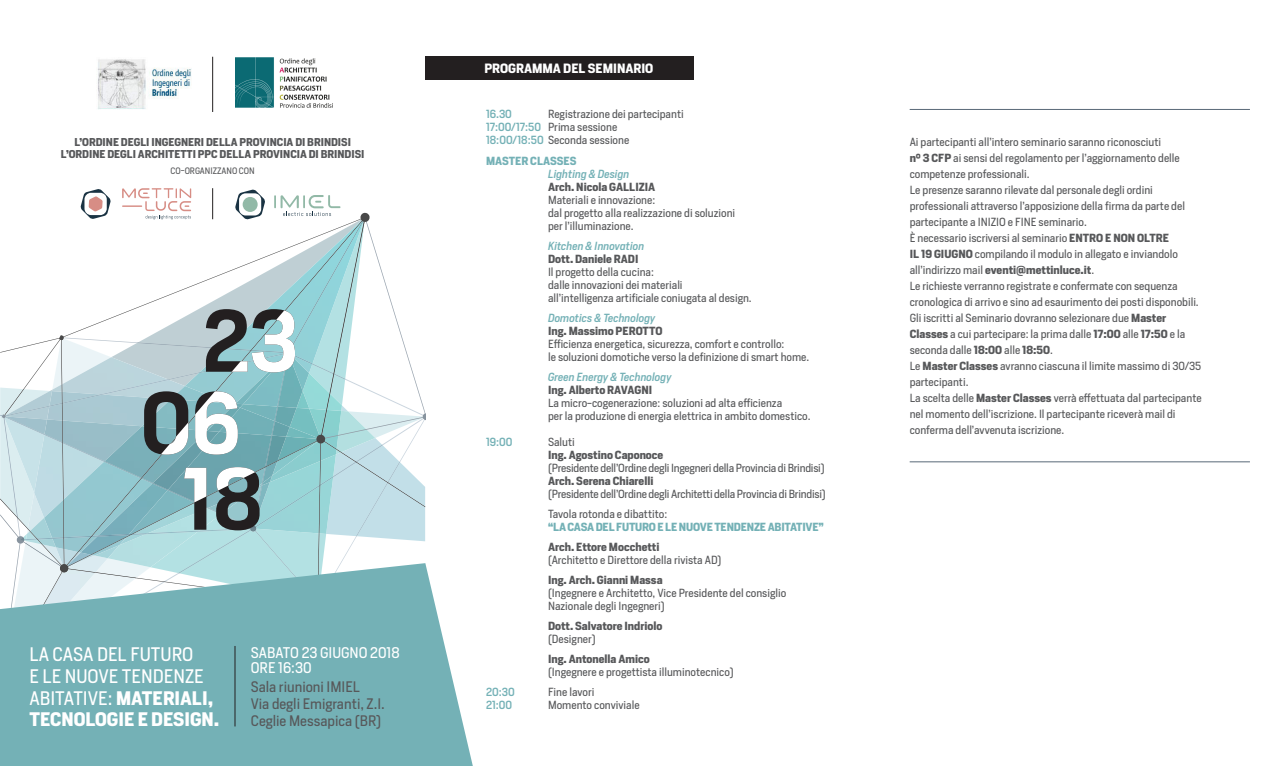
<style>
.page{position:relative;width:1276px;height:766px;background:#fff}
.page>*{position:absolute;margin:0;border:0;box-sizing:border-box;transform-origin:0 0}
.t1{font:18.3px/21.9px "Heron Sans";color:#fff}
.t2{font:700 18.3px "Heron Sans";color:#fff}
.t3{font:14.4px "Heron Sans";color:#fff}
.t4{font:14.2px "Heron Sans";color:#57585a}
.t5{font:700 12.6px "Heron Sans";color:#fff}
.t6{font:11px/16px "Heron Sans";color:#57585a}
.t7{font:700 11px "Heron Sans";color:#57585a}
.t8{font:11px "Heron Sans";letter-spacing:-.02em;color:#57585a}
.t9{font:italic 500 11px "Heron Sans";color:#74b1b6}
.t10{font:700 11px "Heron Sans";letter-spacing:-.02em;color:#74b1b6}
.t11{font:500 11px "Heron Sans";color:#74b1b6}
.t12{font:700 11px "Heron Sans";color:#74b1b6}
.t13{font:700 10.6px "Heron Sans";color:#57585a}
.t14{font:8.7px "Heron Sans";color:#57585a}
.s1{font-weight:700}
.s2{font-weight:500;color:#74b1b6}
</style>
<div class="page">
<div style="left:0;top:566px;width:473px;height:199px;background:#74b1b6"></div>
<img style="left:98px;top:59px;width:93px;height:51px">
<img style="left:235px;top:57px;width:98px;height:51px">
<hr style="left:212px;top:57px;width:1px;height:55px;background:#231f20">
<svg style="left:0;top:188px;width:426px;height:421px"></svg>
<div style="left:425px;top:57px;width:269px;height:23px;background:#231f20"></div>
<hr style="left:909px;top:109px;width:341px;height:1px;background:#596978">
<hr style="left:909px;top:461px;width:341px;height:1px;background:#596978">
<hr style="left:235px;top:645px;width:1px;height:81px;background:#231f20">
<p class="t13" style="left:74px;top:135px;width:278px">L’ORDINE DEGLI INGEGNERI DELLA PROVINCIA DI BRINDISI</p>
<p class="t13" style="left:61px;top:147px;width:305px">L’ORDINE DEGLI ARCHITETTI PPC DELLA PROVINCIA DI BRINDISI</p>
<p class="t14" style="left:171px;top:165px;width:86px">CO-ORGANIZZANO CON</p>
<p class="t1" style="left:29px;top:642px;width:185px">LA CASA DEL FUTURO<br>E LE NUOVE TENDENZE<br>ABITATIVE: <span class="s1">MATERIALI,</span></p>
<p class="t2" style="left:29px;top:707px;width:191px">TECNOLOGIE E DESIGN.</p>
<p class="t3" style="left:251px;top:642px;width:150px">SABATO 23 GIUGNO 2018</p>
<p class="t3" style="left:251px;top:658px;width:62px">ORE 16:30</p>
<p class="t4" style="left:251px;top:677px;width:111px">Sala riunioni IMIEL</p>
<p class="t4" style="left:251px;top:695px;width:135px">Via degli Emigranti, Z.I.</p>
<p class="t4" style="left:251px;top:712px;width:132px">Ceglie Messapica (BR)</p>
<p class="t5" style="left:484px;top:60px;width:171px">PROGRAMMA DEL SEMINARIO</p>
<p class="t11" style="left:486px;top:107px;width:27px">16.30</p>
<p class="t6" style="left:548px;top:105px;width:137px">Registrazione dei partecipanti</p>
<p class="t6" style="left:486px;top:118px;width:133px"><span class="s2">17:00/17:50</span> Prima sessione</p>
<p class="t6" style="left:486px;top:131px;width:145px"><span class="s2">18:00/18:50</span> Seconda sessione</p>
<p class="t12" style="left:486px;top:153px;width:92px">MASTER CLASSES</p>
<p class="t9" style="left:548px;top:167px;width:83px">Lighting &amp; Design</p>
<p class="t7" style="left:548px;top:179px;width:109px">Arch. Nicola GALLIZIA</p>
<p class="t6" style="left:548px;top:191px;width:109px">Materiali e innovazione:</p>
<p class="t6" style="left:548px;top:204px;width:189px">dal progetto alla realizzazione di soluzioni</p>
<p class="t6" style="left:548px;top:217px;width:87px">per l’illuminazione.</p>
<p class="t9" style="left:548px;top:239px;width:98px">Kitchen &amp; Innovation</p>
<p class="t7" style="left:548px;top:251px;width:92px">Dott. Daniele RADI</p>
<p class="t6" style="left:548px;top:263px;width:107px">Il progetto della cucina:</p>
<p class="t6" style="left:548px;top:276px;width:136px">dalle innovazioni dei materiali</p>
<p class="t6" style="left:548px;top:289px;width:205px">all’intelligenza artificiale coniugata al design.</p>
<p class="t9" style="left:548px;top:311px;width:109px">Domotics &amp; Technology</p>
<p class="t7" style="left:548px;top:323px;width:116px">Ing. Massimo PEROTTO</p>
<p class="t6" style="left:548px;top:335px;width:238px">Efficienza energetica, sicurezza, comfort e controllo:</p>
<p class="t6" style="left:548px;top:348px;width:263px">le soluzioni domotiche verso la definizione di smart home.</p>
<p class="t9" style="left:548px;top:370px;width:125px">Green Energy &amp; Technology</p>
<p class="t7" style="left:548px;top:382px;width:106px">Ing. Alberto RAVAGNI</p>
<p class="t6" style="left:548px;top:394px;width:236px">La micro-cogenerazione: soluzioni ad alta efficienza</p>
<p class="t6" style="left:548px;top:407px;width:264px">per la produzione di energia elettrica in ambito domestico.</p>
<p class="t11" style="left:486px;top:435px;width:28px">19:00</p>
<p class="t6" style="left:548px;top:433px;width:28px">Saluti</p>
<p class="t7" style="left:548px;top:447px;width:117px">Ing. Agostino Caponoce</p>
<p class="t8" style="left:548px;top:461px;width:278px">(Presidente dell’Ordine degli Ingegneri della Provincia di Brindisi)</p>
<p class="t7" style="left:548px;top:473px;width:107px">Arch. Serena Chiarelli</p>
<p class="t8" style="left:548px;top:487px;width:279px">(Presidente dell’Ordine degli Architetti della Provincia di Brindisi)</p>
<p class="t6" style="left:548px;top:505px;width:121px">Tavola rotonda e dibattito:</p>
<p class="t10" style="left:548px;top:519px;width:277px">“LA CASA DEL FUTURO E LE NUOVE TENDENZE ABITATIVE”</p>
<p class="t7" style="left:548px;top:539px;width:113px">Arch. Ettore Mocchetti</p>
<p class="t6" style="left:548px;top:551px;width:175px">(Architetto e Direttore della rivista AD)</p>
<p class="t7" style="left:548px;top:572px;width:116px">Ing. Arch. Gianni Massa</p>
<p class="t6" style="left:548px;top:584px;width:240px">(Ingegnere e Architetto, Vice Presidente del consiglio</p>
<p class="t6" style="left:548px;top:597px;width:118px">Nazionale degli Ingegneri)</p>
<p class="t7" style="left:548px;top:618px;width:116px">Dott. Salvatore Indriolo</p>
<p class="t6" style="left:548px;top:630px;width:49px">(Designer)</p>
<p class="t7" style="left:548px;top:651px;width:103px">Ing. Antonella Amico</p>
<p class="t6" style="left:548px;top:663px;width:187px">(Ingegnere e progettista illuminotecnico)</p>
<p class="t11" style="left:486px;top:685px;width:30px">20:30</p>
<p class="t6" style="left:548px;top:683px;width:48px">Fine lavori</p>
<p class="t11" style="left:486px;top:698px;width:28px">21:00</p>
<p class="t6" style="left:548px;top:696px;width:93px">Momento conviviale</p>
<p class="t6" style="left:909px;top:134px;width:253px">Ai partecipanti all’intero seminario saranno riconosciuti</p>
<p class="t6" style="left:909px;top:150px;width:272px"><span class="s1">n° 3 CFP</span> ai sensi del regolamento per l’aggiornamento delle competenze professionali.</p>
<p class="t6" style="left:909px;top:182px;width:277px">Le presenze saranno rilevate dal personale degli ordini professionali attraverso l’apposizione della firma da parte del partecipante a INIZIO e FINE seminario.</p>
<p class="t6" style="left:909px;top:230px;width:270px">È necessario iscriversi al seminario <span class="s1">ENTRO E NON OLTRE<br>IL 19 GIUGNO</span> compilando il modulo in allegato e inviandolo all’indirizzo mail <span class="s1">eventi@mettinluce.it</span>.</p>
<p class="t6" style="left:909px;top:278px;width:291px">Le richieste verranno registrate e confermate con sequenza cronologica di arrivo e sino ad esaurimento dei posti disponobili.</p>
<p class="t6" style="left:909px;top:310px;width:277px">Gli iscritti al Seminario dovranno selezionare due <span class="s1">Master<br>Classes</span> a cui partecipare: la prima dalle <span class="s1">17:00</span> alle <span class="s1">17:50</span> e la seconda dalle <span class="s1">18:00</span> alle <span class="s1">18:50</span>.</p>
<p class="t6" style="left:909px;top:358px;width:293px">Le <span class="s1">Master Classes</span> avranno ciascuna il limite massimo di 30/35 partecipanti.</p>
<p class="t6" style="left:909px;top:390px;width:293px">La scelta delle <span class="s1">Master Classes</span> verrà effettuata dal partecipante nel momento dell’iscrizione. Il partecipante riceverà mail di conferma dell’avvenuta iscrizione.</p>
</div>
